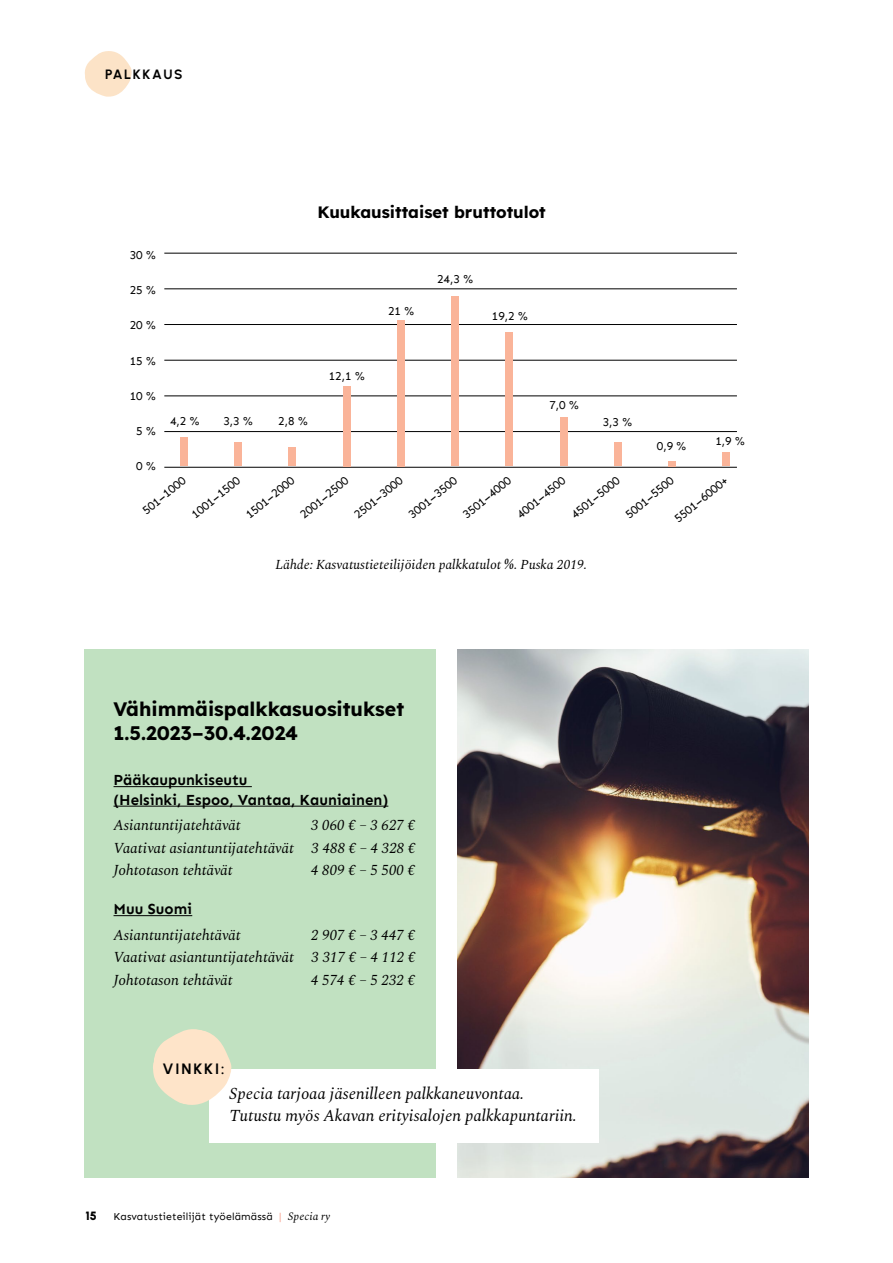
<style>
.page{position:relative;width:893px;height:1263px;background:#fff}
.page>*{position:absolute;margin:0;border:0;box-sizing:border-box;transform-origin:0 0}
.Otsikko_infolaatikko{font:700 19.5px/24px "Lexend Deca";color:#000}
.Vinkkiboksi{font:italic 16.5px/22.5px "Spectral";color:#000}
.Kuvan_tai_kaavion_ot{font:700 16.5px "Lexend Deca";color:#000}
.Leipis_pieni{font:italic 15px "Spectral";color:#000}
.Leipis_pieni-2{font:700 15px/19.5px "Sen";color:#000}
.Vinkki_otsikko{font:700 15px "Urbanist";letter-spacing:.13em;color:#000}
.Graafin_lähde{font:italic 13.5px "Spectral";color:#000}
.Yläviite{font:700 13.5px "Urbanist";letter-spacing:.12em;color:#000}
.Leipis_pieni-3{font:12px "Sen";color:#000}
.t1{font:900 12px "Urbanist";color:#000}
.t2{font:10.5px "Sen";letter-spacing:.01em;color:#000}
.s1{color:#f69985}
.s2{font-family:"Spectral";font-style:italic;font-size:11.25px}
</style>
<div class="page">
<div style="left:85px;top:649px;width:351px;height:529px;background:#c1e1c1"></div>
<hr style="left:114px;top:786px;width:138px;height:1px;background:#000">
<hr style="left:114px;top:806px;width:274px;height:1px;background:#000">
<hr style="left:114px;top:915px;width:78px;height:1px;background:#000">
<hr style="left:164px;top:253px;width:573px;height:1px;background:#000">
<hr style="left:164px;top:288px;width:573px;height:1px;background:#000">
<hr style="left:164px;top:324px;width:573px;height:1px;background:#000">
<hr style="left:164px;top:360px;width:573px;height:1px;background:#000">
<hr style="left:164px;top:395px;width:573px;height:1px;background:#000">
<hr style="left:164px;top:431px;width:573px;height:1px;background:#000">
<hr style="left:164px;top:467px;width:573px;height:1px;background:#000">
<div style="left:343px;top:386px;width:8px;height:80px;background:#fab499"></div>
<div style="left:180px;top:437px;width:8px;height:29px;background:#fab499"></div>
<div style="left:234px;top:443px;width:8px;height:23px;background:#fab499"></div>
<div style="left:288px;top:447px;width:8px;height:19px;background:#fab499"></div>
<div style="left:397px;top:320px;width:8px;height:146px;background:#fab499"></div>
<div style="left:451px;top:296px;width:8px;height:170px;background:#fab499"></div>
<div style="left:505px;top:333px;width:8px;height:133px;background:#fab499"></div>
<div style="left:560px;top:418px;width:7px;height:48px;background:#fab499"></div>
<div style="left:614px;top:443px;width:8px;height:23px;background:#fab499"></div>
<div style="left:668px;top:461px;width:8px;height:5px;background:#fab499"></div>
<div style="left:722px;top:453px;width:8px;height:13px;background:#fab499"></div>
<img style="left:457px;top:650px;width:351px;height:528px">
<div style="left:209px;top:1069px;width:390px;height:73px;background:#fff"></div>
<svg style="left:153px;top:1029px;width:79px;height:76px"></svg>
<svg style="left:85px;top:51px;width:47px;height:46px"></svg>
<p class="Yläviite" style="left:105px;top:65px;width:79px">PALKKAUS</p>
<p class="Leipis_pieni-3" style="left:130px;top:248px;width:28px">30 %</p>
<p class="Leipis_pieni-3" style="left:130px;top:283px;width:28px">25 %</p>
<p class="Leipis_pieni-3" style="left:130px;top:318px;width:28px">20 %</p>
<p class="Leipis_pieni-3" style="left:130px;top:354px;width:28px">15 %</p>
<p class="Leipis_pieni-3" style="left:130px;top:389px;width:28px">10 %</p>
<p class="Leipis_pieni-3" style="left:136px;top:424px;width:21px">5 %</p>
<p class="Leipis_pieni-3" style="left:136px;top:459px;width:21px">0 %</p>
<p class="Kuvan_tai_kaavion_ot" style="left:317px;top:200px;width:230px">Kuukausittaiset bruttotulot</p>
<p class="Leipis_pieni-3" style="left:170px;top:414px;width:31px">4,2 %</p>
<p class="Leipis_pieni-3" style="left:223px;top:414px;width:31px">3,3 %</p>
<p class="Leipis_pieni-3" style="left:278px;top:414px;width:31px">2,8 %</p>
<p class="Leipis_pieni-3" style="left:329px;top:369px;width:37px">12,1 %</p>
<p class="Leipis_pieni-3" style="left:388px;top:303px;width:28px">21 %</p>
<p class="Leipis_pieni-3" style="left:437px;top:272px;width:37px">24,3 %</p>
<p class="Leipis_pieni-3" style="left:492px;top:308px;width:37px">19,2 %</p>
<p class="Leipis_pieni-3" style="left:549px;top:398px;width:31px">7,0 %</p>
<p class="Leipis_pieni-3" style="left:603px;top:415px;width:31px">3,3 %</p>
<p class="Leipis_pieni-3" style="left:657px;top:439px;width:31px">0,9 %</p>
<p class="Leipis_pieni-3" style="left:715px;top:434px;width:31px">1,9 %</p>
<p class="Leipis_pieni-3" style="left:139px;top:506px;width:54px;rotate:-39deg">501–1000</p>
<p class="Leipis_pieni-3" style="left:189px;top:510px;width:60px;rotate:-39deg">1001–1500</p>
<p class="Leipis_pieni-3" style="left:243px;top:510px;width:60px;rotate:-39deg">1501–2000</p>
<p class="Leipis_pieni-3" style="left:297px;top:510px;width:60px;rotate:-39deg">2001–2500</p>
<p class="Leipis_pieni-3" style="left:351px;top:510px;width:60px;rotate:-39deg">2501–3000</p>
<p class="Leipis_pieni-3" style="left:405px;top:510px;width:60px;rotate:-39deg">3001–3500</p>
<p class="Leipis_pieni-3" style="left:460px;top:510px;width:60px;rotate:-39deg">3501–4000</p>
<p class="Leipis_pieni-3" style="left:514px;top:510px;width:60px;rotate:-39deg">4001–4500</p>
<p class="Leipis_pieni-3" style="left:568px;top:510px;width:60px;rotate:-39deg">4501–5000</p>
<p class="Leipis_pieni-3" style="left:622px;top:510px;width:60px;rotate:-39deg">5001–5500</p>
<p class="Leipis_pieni-3" style="left:672px;top:514px;width:67px;rotate:-39deg">5501–6000+</p>
<p class="Graafin_lähde" style="left:275px;top:554px;width:313px">Lähde: Kasvatustieteilijöiden palkkatulot %. Puska 2019.</p>
<p class="Otsikko_infolaatikko" style="left:114px;top:696px;width:292px">Vähimmäispalkkasuositukset<br>1.5.2023–30.4.2024</p>
<p class="Leipis_pieni-2" style="left:114px;top:770px;width:276px">Pääkaupunkiseutu<br>(Helsinki, Espoo, Vantaa, Kauniainen)</p>
<p class="Leipis_pieni" style="left:114px;top:814px;width:129px">Asiantuntijatehtävät</p>
<p class="Leipis_pieni" style="left:311px;top:814px;width:105px">3 060 € – 3 627 €</p>
<p class="Leipis_pieni" style="left:114px;top:837px;width:303px">Vaativat asiantuntijatehtävät 3 488 € – 4 328 €</p>
<p class="Leipis_pieni" style="left:114px;top:859px;width:121px">Johtotason tehtävät</p>
<p class="Leipis_pieni" style="left:311px;top:859px;width:105px">4 809 € – 5 500 €</p>
<p class="Leipis_pieni-2" style="left:114px;top:899px;width:80px">Muu Suomi</p>
<p class="Leipis_pieni" style="left:114px;top:924px;width:129px">Asiantuntijatehtävät</p>
<p class="Leipis_pieni" style="left:311px;top:924px;width:105px">2 907 € – 3 447 €</p>
<p class="Leipis_pieni" style="left:114px;top:946px;width:303px">Vaativat asiantuntijatehtävät 3 317 € – 4 112 €</p>
<p class="Leipis_pieni" style="left:114px;top:969px;width:121px">Johtotason tehtävät</p>
<p class="Leipis_pieni" style="left:311px;top:969px;width:105px">4 574 € – 5 232 €</p>
<p class="Vinkki_otsikko" style="left:162px;top:1059px;width:63px">VINKKI:</p>
<p class="Vinkkiboksi" style="left:229px;top:1081px;width:349px">Specia tarjoaa jäsenilleen palkkaneuvontaa.<br>Tutustu myös Akavan erityisalojen palkkapuntariin.</p>
<p class="t1" style="left:85px;top:1208px;width:13px">15</p>
<p class="t2" style="left:114px;top:1211px;width:218px">Kasvatustieteilijät työelämässä <span class="s1">|</span> <span class="s2">Specia ry</span></p>
</div>
